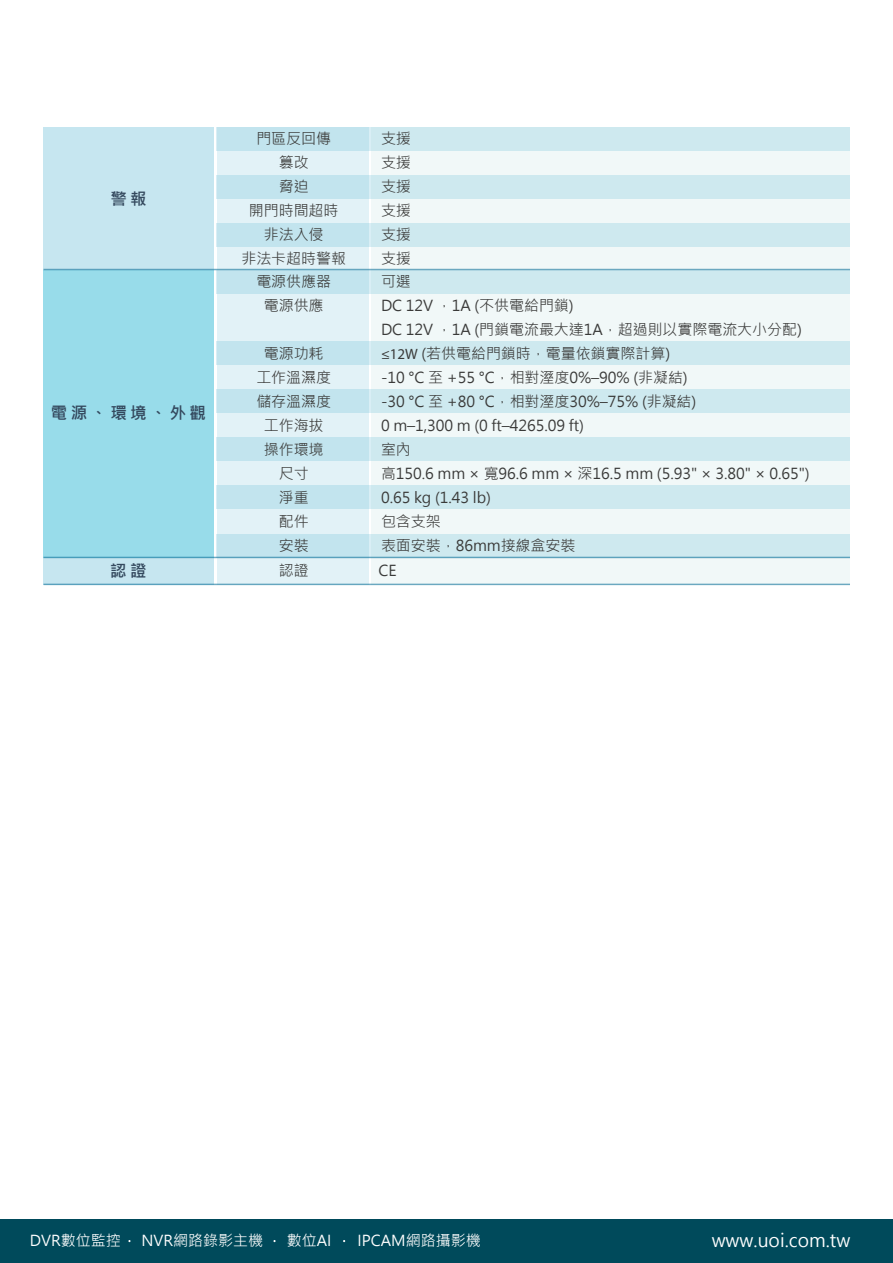
<style>
.page{position:relative;width:893px;height:1263px;background:#fff}
.page>*{position:absolute;margin:0;border:0;box-sizing:border-box;transform-origin:0 0}
.t1{font:18px "Microsoft Jheng Hei";color:#fff}
.t2{font:700 16.5px "Microsoft Jheng Hei";letter-spacing:.2em;color:#34495e}
.t3{font:15px/24px "Microsoft Jheng Hei";letter-spacing:-.005em;color:#3a3a39;text-align:center}
.t4{font:15px "Microsoft Jheng Hei";color:#fff}
.t5{font:15px "Microsoft Jheng Hei";color:#393a39}
.s1{font-family:"Myriad Pro"}
</style>
<div class="page">
<div style="left:0;top:1219px;width:893px;height:44px;background:#004a5b"></div>
<div style="left:217px;top:127px;width:151px;height:457px;background:#e2f2f7"></div>
<div style="left:372px;top:127px;width:478px;height:457px;background:#f1f8f8"></div>
<div style="left:44px;top:127px;width:170px;height:457px;background:#c6e6f0"></div>
<div style="left:44px;top:270px;width:170px;height:288px;background:#98dcea"></div>
<div style="left:217px;top:127px;width:633px;height:24px;background:#cee9ef"></div>
<div style="left:217px;top:175px;width:633px;height:24px;background:#cee9ef"></div>
<div style="left:217px;top:223px;width:633px;height:24px;background:#cee9ef"></div>
<div style="left:217px;top:270px;width:633px;height:24px;background:#cee9ef"></div>
<div style="left:217px;top:341px;width:633px;height:24px;background:#cee9ef"></div>
<div style="left:217px;top:389px;width:633px;height:24px;background:#cee9ef"></div>
<div style="left:217px;top:437px;width:633px;height:23px;background:#cee9ef"></div>
<div style="left:217px;top:485px;width:633px;height:24px;background:#cee9ef"></div>
<div style="left:217px;top:534px;width:633px;height:24px;background:#cee9ef"></div>
<hr style="left:44px;top:269px;width:806px;height:1px;background:#12749b">
<hr style="left:44px;top:557px;width:806px;height:1px;background:#12749b">
<hr style="left:44px;top:584px;width:806px;height:1px;background:#12749b">
<p class="t2" style="left:110px;top:188px;width:38px">警報</p>
<p class="t2" style="left:51px;top:403px;width:157px">電源、環境、外觀</p>
<p class="t3" style="left:241px;top:127px;width:106px">門區反回傳<br>篡改<br>脅迫<br>開門時間超時非法入侵<br>非法卡超時警報</p>
<p class="t3" style="left:381px;top:127px;width:31px;text-align:justify">支援支援支援支援支援支援</p>
<p class="t3" style="left:256px;top:269px;width:76px">電源供應器電源供應</p>
<p class="t3" style="left:256px;top:341px;width:76px">電源功耗工作溫濕度儲存溫濕度工作海拔操作環境尺寸<br>淨重<br>配件<br>安裝</p>
<p class="t3" style="left:381px;top:269px;width:430px;text-align:left">可選<br>DC 12V ，1A (不供電給門鎖)<br>DC 12V ，1A (門鎖電流最大達1A，超過則以實際電流大小分配) <span class="s1">≤12W</span> (若供電給門鎖時，電量依鎖實際計算)<br>-10 °C 至 +55 °C，相對溼度0%–90% (非凝結)<br>-30 °C 至 +80 °C，相對溼度30%–75% (非凝結)<br>0 m–1,300 m (0 ft–4265.09 ft)<br>室內<br>高150.6 mm × 寬96.6 mm × 深16.5 mm (5.93" × 3.80" × 0.65")<br>0.65 kg (1.43 lb)<br>包含支架<br>表面安裝，86mm接線盒安裝</p>
<p class="t2" style="left:110px;top:560px;width:38px">認證</p>
<p class="t5" style="left:279px;top:561px;width:31px">認證</p>
<p class="t5" style="left:379px;top:561px;width:20px">CE</p>
<p class="t4" style="left:30px;top:1231px;width:92px">DVR數位監控</p>
<p class="t4" style="left:141px;top:1231px;width:123px">NVR網路錄影主機</p>
<p class="t4" style="left:287px;top:1231px;width:46px">數位AI</p>
<p class="t4" style="left:358px;top:1231px;width:125px">IPCAM網路攝影機</p>
<p class="t1" style="left:712px;top:1229px;width:140px">www.uoi.com.tw</p>
</div>
